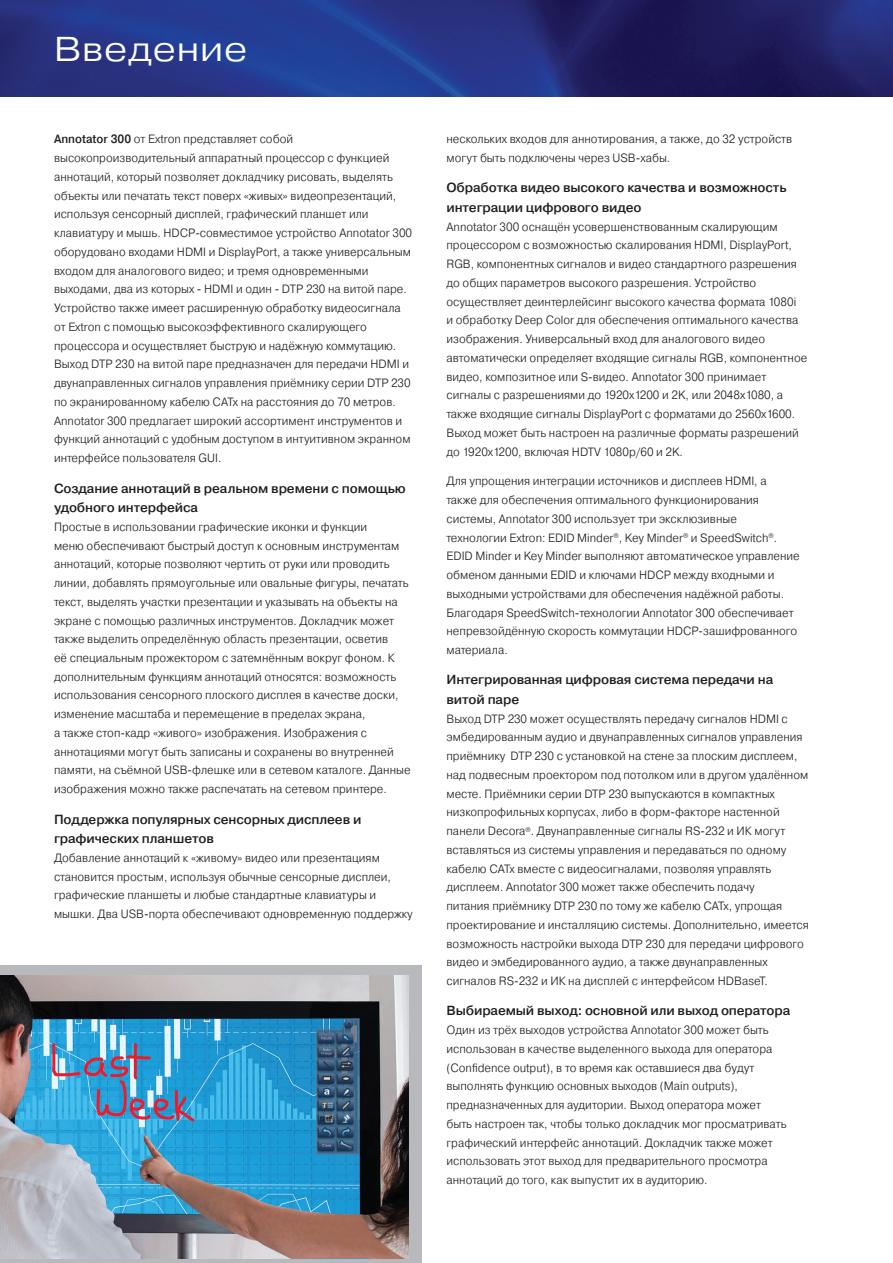
<style>
.page{position:relative;width:893px;height:1263px;background:#fff}
.page>*{position:absolute;margin:0;border:0;box-sizing:border-box;transform-origin:0 0}
.header_main{font:300 34.5px "Pragmatica Ext";letter-spacing:.025em;color:#fff}
.bodycopy_subhead{font:500 13.2px/19.5px "Pragmatica";letter-spacing:-.01em;color:#231f20}
.bodycopy_desc_left_j{font:300 12px/18.8px "Pragmatica";color:#231f20;scale:.95 1}
.s1{font-weight:500}
</style>
<div class="page">
<img style="left:0;top:0;width:893px;height:96px">
<div style="left:0;top:965px;width:421px;height:298px;background:#b8b9bc"></div>
<img style="left:0;top:975px;width:409px;height:283px">
<svg style="left:51px;top:1041px;width:146px;height:82px;background:#579dc9"></svg>
<p class="header_main" style="left:54px;top:28px;width:195px">Введение</p>
<p class="bodycopy_desc_left_j" style="left:54px;top:130px;width:378px"><span class="s1">Annotator 300</span> от Extron представляет собой высокопроизводительный аппаратный процессор с функцией аннотаций, который позволяет докладчику рисовать, выделять объекты или печатать текст поверх «живых» видеопрезентаций, используя сенсорный дисплей, графический планшет или клавиатуру и мышь. HDCP-совместимое устройство Annotator 300 оборудовано входами HDMI и DisplayPort, а также универсальным входом для аналогового видео; и тремя одновременными выходами, два из которых - HDMI и один - DTP 230 на витой паре.<br>Устройство также имеет расширенную обработку видеосигнала от Extron с помощью высокоэффективного скалирующего процессора и осуществляет быструю и надёжную коммутацию.<br>Выход DTP 230 на витой паре предназначен для передачи HDMI и двунаправленных сигналов управления приёмнику серии DTP 230 по экранированному кабелю CATx на расстояния до 70 метров.<br>Annotator 300 предлагает широкий ассортимент инструментов и функций аннотаций с удобным доступом в интуитивном экранном интерфейсе пользователя GUI.</p>
<p class="bodycopy_subhead" style="left:54px;top:478px;width:353px">Создание аннотаций в реальном времени с помощью удобного интерфейса</p>
<p class="bodycopy_desc_left_j" style="left:54px;top:517px;width:377px">Простые в использовании графические иконки и функции<br>меню обеспечивают быстрый доступ к основным инструментам аннотаций, которые позволяют чертить от руки или проводить линии, добавлять прямоугольные или овальные фигуры, печатать текст, выделять участки презентации и указывать на объекты на экране с помощью различных инструментов. Докладчик может также выделить определённую область презентации, осветив<br>её специальным прожектором с затемнённым вокруг фоном. К дополнительным функциям аннотаций относятся: возможность использования сенсорного плоского дисплея в качестве доски, изменение масштаба и перемещение в пределах экрана,<br>а также стоп-кадр «живого» изображения. Изображения с аннотациями могут быть записаны и сохранены во внутренней памяти, на съёмной USB-флешке или в сетевом каталоге. Данные изображения можно также распечатать на сетевом принтере.</p>
<p class="bodycopy_subhead" style="left:54px;top:809px;width:309px">Поддержка популярных сенсорных дисплеев и графических планшетов</p>
<p class="bodycopy_desc_left_j" style="left:54px;top:848px;width:379px">Добавление аннотаций к «живому» видео или презентациям становится простым, используя обычные сенсорные дисплеи, графические планшеты и любые стандартные клавиатуры и мышки. Два USB-порта обеспечивают одновременную поддержку</p>
<p class="bodycopy_desc_left_j" style="left:446px;top:130px;width:366px">нескольких входов для аннотирования, а также, до 32 устройств могут быть подключены через USB-хабы.</p>
<p class="bodycopy_subhead" style="left:446px;top:178px;width:342px">Обработка видео высокого качества и возможность интеграции цифрового видео</p>
<p class="bodycopy_desc_left_j" style="left:446px;top:217px;width:381px">Annotator 300 оснащён усовершенствованным скалирующим процессором с возможностью скалирования HDMI, DisplayPort, RGB, компонентных сигналов и видео стандартного разрешения до общих параметров высокого разрешения. Устройство осуществляет деинтерлейсинг высокого качества формата 1080i<br>и обработку Deep Color для обеспечения оптимального качества изображения. Универсальный вход для аналогового видео автоматически определяет входящие сигналы RGB, компонентное видео, композитное или S-видео. Annotator 300 принимает сигналы с разрешениями до 1920x1200 и 2K, или 2048x1080, а также входящие сигналы DisplayPort с форматами до 2560x1600.<br>Выход может быть настроен на различные форматы разрешений до 1920x1200, включая HDTV 1080p/60 и 2K.</p>
<p class="bodycopy_desc_left_j" style="left:446px;top:471px;width:373px">Для упрощения интеграции источников и дисплеев HDMI, а также для обеспечения оптимального функционирования системы, Annotator 300 использует три эксклюзивные технологии Extron: EDID Minder<sup>®</sup>, Key Minder<sup>®</sup> и SpeedSwitch<sup>®</sup>.<br>EDID Minder и Key Minder выполняют автоматическое управление обменом данными EDID и ключами HDCP между входными и выходными устройствами для обеспечения надёжной работы.<br>Благодаря SpeedSwitch-технологии Annotator 300 обеспечивает непревзойдённую скорость коммутации HDCP-зашифрованного материала.</p>
<p class="bodycopy_subhead" style="left:446px;top:670px;width:328px">Интегрированная цифровая система передачи на витой паре</p>
<p class="bodycopy_desc_left_j" style="left:446px;top:709px;width:383px">Выход DTP 230 может осуществлять передачу сигналов HDMI с эмбедированным аудио и двунаправленных сигналов управления приёмнику DTP 230 с установкой на стене за плоским дисплеем, над подвесным проектором под потолком или в другом удалённом месте. Приёмники серии DTP 230 выпускаются в компактных низкопрофильных корпусах, либо в форм-факторе настенной панели Decora<sup>®</sup>. Двунаправленные сигналы RS-232 и ИК могут вставляться из системы управления и передаваться по одному кабелю CATx вместе с видеосигналами, позволяя управлять дисплеем. Annotator 300 может также обеспечить подачу<br>питания приёмнику DTP 230 по тому же кабелю CATx, упрощая проектирование и инсталляцию системы. Дополнительно, имеется возможность настройки выхода DTP 230 для передачи цифрового видео и эмбедированного аудио, а также двунаправленных сигналов RS-232 и ИК на дисплей с интерфейсом HDBaseT.</p>
<p class="bodycopy_subhead" style="left:446px;top:1001px;width:345px">Выбираемый выход: основной или выход оператора</p>
<p class="bodycopy_desc_left_j" style="left:446px;top:1020px;width:359px">Один из трёх выходов устройства Annotator 300 может быть использован в качестве выделенного выхода для оператора (Confidence output), в то время как оставшиеся два будут выполнять функцию основных выходов (Main outputs), предназначенных для аудитории. Выход оператора может быть настроен так, чтобы только докладчик мог просматривать графический интерфейс аннотаций. Докладчик также может использовать этот выход для предварительного просмотра аннотаций до того, как выпустит их в аудиторию.</p>
</div>
